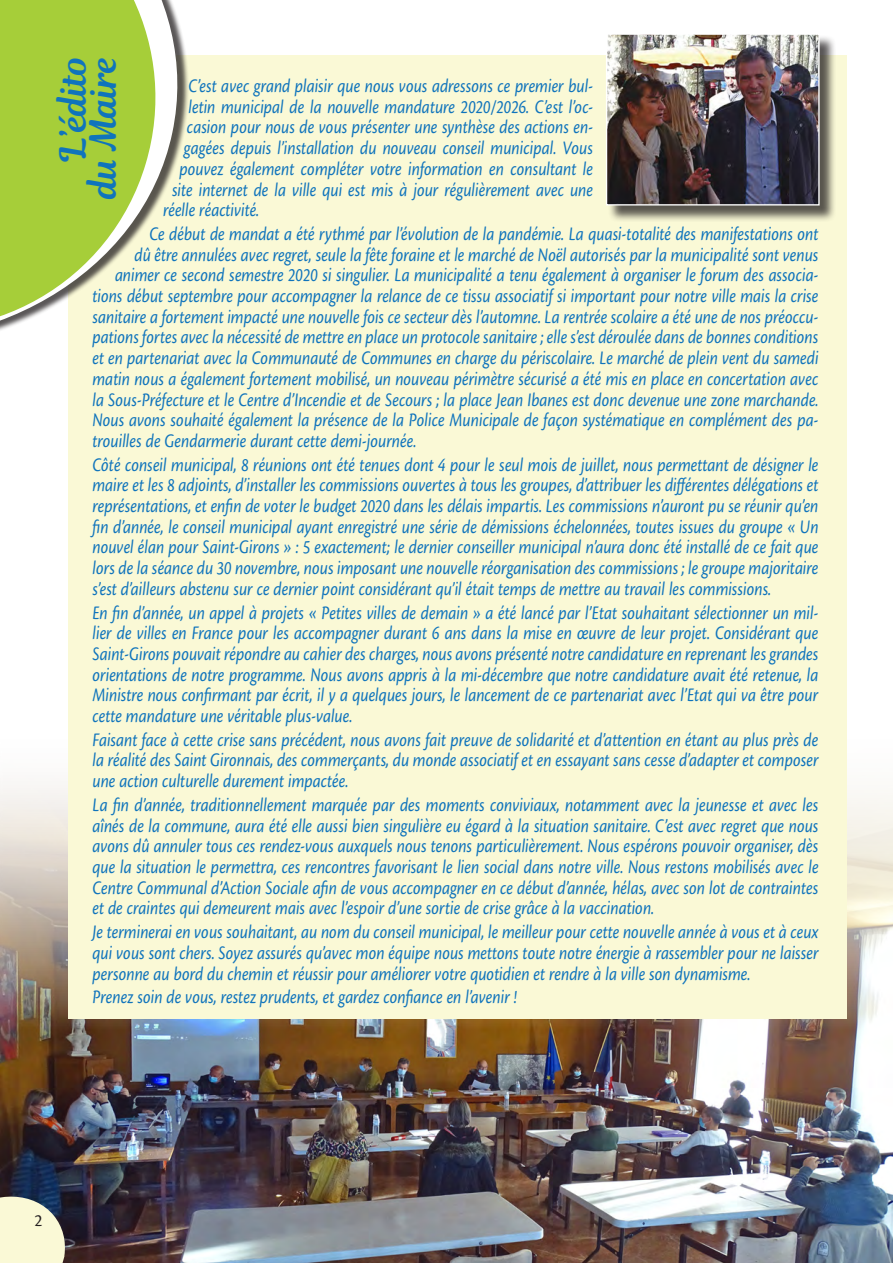
<style>
.page{position:relative;width:893px;height:1263px;background:#fff}
.page>*{position:absolute;margin:0;border:0;box-sizing:border-box;transform-origin:0 0}
.t1{font:36px/30px "Magnolia Script";color:#1074bc;text-align:right}
.t2{font:19.95px/20.7px "Cronos Pro Capt It";letter-spacing:-.005em;color:#1074bc;text-align:justify;scale:.82 1}
.t3{font:18px "Cronos Pro Disp";color:#231f20}
</style>
<div class="page">
<img style="left:0;top:719px;width:893px;height:544px">
<svg style="left:0;top:1190px;width:66px;height:73px;background:#c7c9b5"></svg>
<div style="left:68px;top:55px;width:778px;height:963px;background:#faf9d6"></div>
<div style="left:607px;top:35px;width:229px;height:187px;background:#231f20;opacity:.75"></div>
<img style="left:608px;top:35px;width:210px;height:169px">
<div style="left:606px;top:33px;width:214px;height:173px;border:1px solid #fff"></div>
<svg style="left:163px;top:0;width:24px;height:194px"></svg>
<svg style="left:0;top:0;width:163px;height:330px;fill:#a6ce39"></svg>
<h1 class="t1" style="left:58px;top:198px;width:145px;rotate:-90deg">L’édito du Maire</h1>
<p class="t2" style="left:188px;top:76px;width:495px">C’est avec grand plaisir que nous vous adressons ce premier bul-</p>
<p class="t2" style="left:188px;top:96px;width:495px">letin municipal de la nouvelle mandature 2020/2026. C’est l’oc-</p>
<p class="t2" style="left:187px;top:117px;width:497px">casion pour nous de vous présenter une synthèse des actions en-</p>
<p class="t2" style="left:184px;top:138px;width:500px">gagées depuis l’installation du nouveau conseil municipal. Vous</p>
<p class="t2" style="left:179px;top:158px;width:506px">pouvez également compléter votre information en consultant le</p>
<p class="t2" style="left:172px;top:179px;width:515px">site internet de la ville qui est mis à jour régulièrement avec une</p>
<p class="t2" style="left:163px;top:200px;width:119px">réelle réactivité.</p>
<p class="t2" style="left:149px;top:224px;width:817px">Ce début de mandat a été rythmé par l’évolution de la pandémie. La quasi-totalité des manifestations ont</p>
<p class="t2" style="left:134px;top:244px;width:836px">dû être annulées avec regret, seule la fête foraine et le marché de Noël autorisés par la municipalité sont venus</p>
<p class="t2" style="left:115px;top:265px;width:859px">animer ce second semestre 2020 si singulier. La municipalité a tenu également à organiser le forum des associa-</p>
<p class="t2" style="left:92px;top:286px;width:887px">tions début septembre pour accompagner la relance de ce tissu associatif si important pour notre ville mais la crise</p>
<p class="t2" style="left:92px;top:306px;width:887px">sanitaire a fortement impacté une nouvelle fois ce secteur dès l’automne. La rentrée scolaire a été une de nos préoccu-</p>
<p class="t2" style="left:92px;top:327px;width:887px">pations fortes avec la nécessité de mettre en place un protocole sanitaire ; elle s’est déroulée dans de bonnes conditions</p>
<p class="t2" style="left:92px;top:348px;width:887px">et en partenariat avec la Communauté de Communes en charge du périscolaire. Le marché de plein vent du samedi</p>
<p class="t2" style="left:92px;top:368px;width:887px">matin nous a également fortement mobilisé, un nouveau périmètre sécurisé a été mis en place en concertation avec</p>
<p class="t2" style="left:92px;top:389px;width:887px">la Sous-Préfecture et le Centre d’Incendie et de Secours ; la place Jean Ibanes est donc devenue une zone marchande.</p>
<p class="t2" style="left:92px;top:410px;width:887px">Nous avons souhaité également la présence de la Police Municipale de façon systématique en complément des pa-</p>
<p class="t2" style="left:92px;top:431px;width:397px">trouilles de Gendarmerie durant cette demi-journée.</p>
<p class="t2" style="left:92px;top:454px;width:887px">Côté conseil municipal, 8 réunions ont été tenues dont 4 pour le seul mois de juillet, nous permettant de désigner le maire et les 8 adjoints, d’installer les commissions ouvertes à tous les groupes, d’attribuer les différentes délégations et représentations, et enfin de voter le budget 2020 dans les délais impartis. Les commissions n’auront pu se réunir qu’en fin d’année, le conseil municipal ayant enregistré une série de démissions échelonnées, toutes issues du groupe « Un nouvel élan pour Saint-Girons » : 5 exactement; le dernier conseiller municipal n’aura donc été installé de ce fait que lors de la séance du 30 novembre, nous imposant une nouvelle réorganisation des commissions ; le groupe majoritaire s’est d’ailleurs abstenu sur ce dernier point considérant qu’il était temps de mettre au travail les commissions.</p>
<p class="t2" style="left:92px;top:602px;width:887px">En fin d’année, un appel à projets « Petites villes de demain » a été lancé par l’Etat souhaitant sélectionner un mil&shy;lier de villes en France pour les accompagner durant 6 ans dans la mise en œuvre de leur projet. Considérant que Saint-Girons pouvait répondre au cahier des charges, nous avons présenté notre candidature en reprenant les grandes orientations de notre programme. Nous avons appris à la mi-décembre que notre candidature avait été retenue, la Ministre nous confirmant par écrit, il y a quelques jours, le lancement de ce partenariat avec l’Etat qui va être pour cette mandature une véritable plus-value.</p>
<p class="t2" style="left:92px;top:729px;width:887px">Faisant face à cette crise sans précédent, nous avons fait preuve de solidarité et d’attention en étant au plus près de la réalité des Saint Gironnais, des commerçants, du monde associatif et en essayant sans cesse d’adapter et composer une action culturelle durement impactée.</p>
<p class="t2" style="left:92px;top:794px;width:887px">La fin d’année, traditionnellement marquée par des moments conviviaux, notamment avec la jeunesse et avec les aînés de la commune, aura été elle aussi bien singulière eu égard à la situation sanitaire. C’est avec regret que nous avons dû annuler tous ces rendez-vous auxquels nous tenons particulièrement. Nous espérons pouvoir organiser, dès que la situation le permettra, ces rencontres favorisant le lien social dans notre ville. Nous restons mobilisés avec le Centre Communal d’Action Sociale afin de vous accompagner en ce début d’année, hélas, avec son lot de contraintes et de craintes qui demeurent mais avec l’espoir d’une sortie de crise grâce à la vaccination.</p>
<p class="t2" style="left:92px;top:922px;width:887px">Je terminerai en vous souhaitant, au nom du conseil municipal, le meilleur pour cette nouvelle année à vous et à ceux qui vous sont chers. Soyez assurés qu’avec mon équipe nous mettons toute notre énergie à rassembler pour ne laisser personne au bord du chemin et réussir pour améliorer votre quotidien et rendre à la ville son dynamisme.</p>
<p class="t2" style="left:92px;top:987px;width:519px">Prenez soin de vous, restez prudents, et gardez confiance en l’avenir !</p>
<p class="t3" style="left:34px;top:1209px;width:10px">2</p>
</div>
